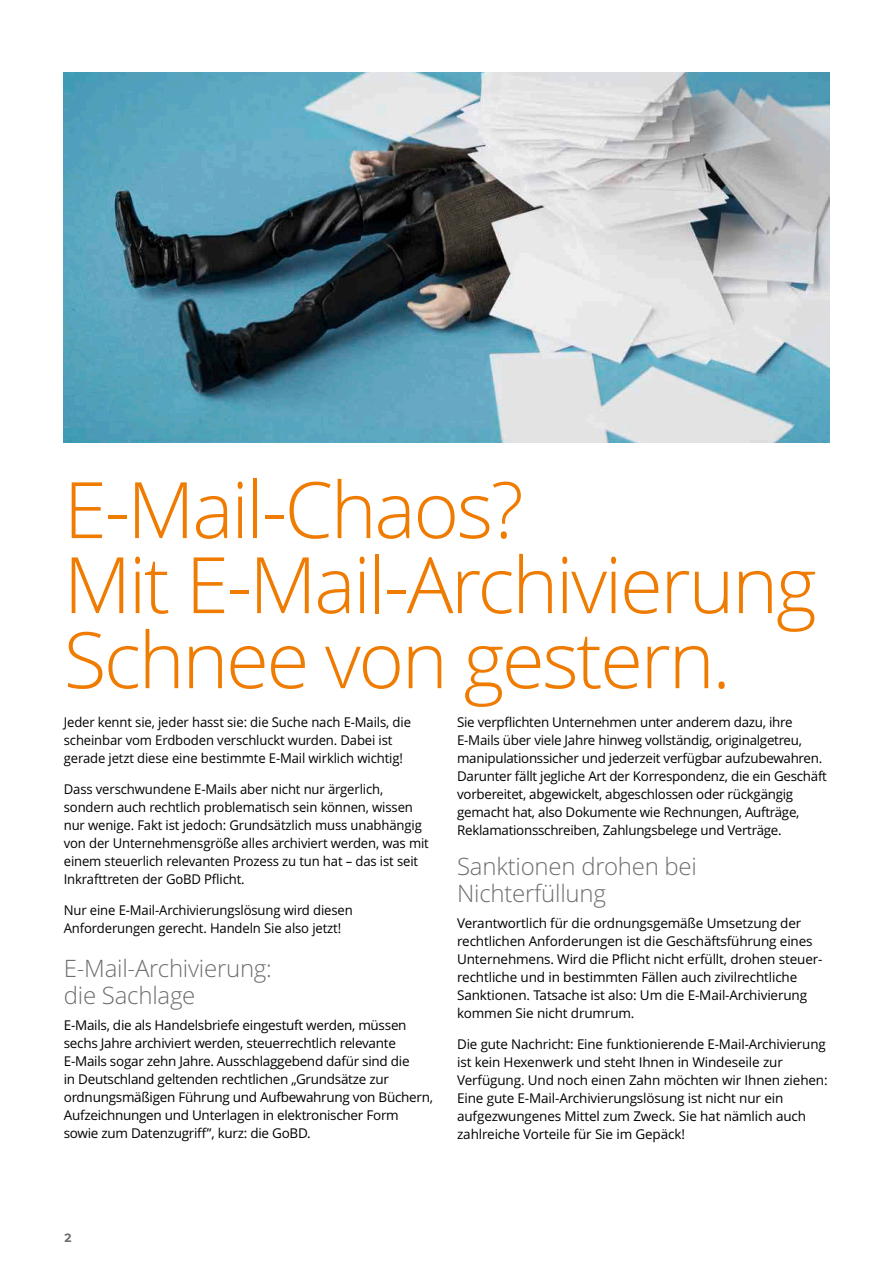
<style>
.page{position:relative;width:893px;height:1263px;background:#fff}
.page>*{position:absolute;margin:0;border:0;box-sizing:border-box;transform-origin:0 0}
.t1{font:300 78px/75px "Open Sans";letter-spacing:-.03em;color:#ef7b00}
.t2{font:300 24px/27px "Open Sans";letter-spacing:-.01em;color:#6e6e6e}
.t3{font:13.5px/18px "Open Sans";letter-spacing:-.01em;color:#000}
.t4{font:700 12px "Montserrat";color:#6e6e6e}
</style>
<div class="page">
<img style="left:64px;top:72px;width:765px;height:370px">
<h1 class="t1" style="left:64px;top:470px;width:754px">E-Mail-Chaos?<br>Mit E-Mail-Archivierung<br>Schnee von gestern.</h1>
<p class="t3" style="left:64px;top:713px;width:349px">Jeder kennt sie, jeder hasst sie: die Suche nach E-Mails, die scheinbar vom Erdboden verschluckt wurden. Dabei ist gerade jetzt diese eine bestimmte E-Mail wirklich wichtig!</p>
<p class="t3" style="left:64px;top:780px;width:367px">Dass verschwundene E-Mails aber nicht nur ärgerlich, sondern auch rechtlich problematisch sein können, wissen nur wenige. Fakt ist jedoch: Grundsätzlich muss unabhängig von der Unternehmensgröße alles archiviert werden, was mit einem steuerlich relevanten Prozess zu tun hat – das ist seit Inkrafttreten der GoBD Pflicht.</p>
<p class="t3" style="left:64px;top:900px;width:291px">Nur eine E-Mail-Archivierungslösung wird diesen<br>Anforderungen gerecht. Handeln Sie also jetzt!</p>
<h2 class="t2" style="left:64px;top:954px;width:210px">E-Mail-Archivierung: die Sachlage</h2>
<p class="t3" style="left:64px;top:1016px;width:371px">E-Mails, die als Handelsbriefe eingestuft werden, müssen sechs Jahre archiviert werden, steuerrechtlich relevante E-Mails sogar zehn Jahre. Ausschlaggebend dafür sind die<br>in Deutschland geltenden rechtlichen „Grundsätze zur ordnungsmäßigen Führung und Aufbewahrung von Büchern, Aufzeichnungen und Unterlagen in elektronischer Form sowie zum Datenzugriff”, kurz: die GoBD.</p>
<p class="t3" style="left:457px;top:713px;width:371px">Sie verpflichten Unternehmen unter anderem dazu, ihre E-Mails über viele Jahre hinweg vollständig, originalgetreu, manipulationssicher und jederzeit verfügbar aufzubewahren.<br>Darunter fällt jegliche Art der Korrespondenz, die ein Geschäft vorbereitet, abgewickelt, abgeschlossen oder rückgängig gemacht hat, also Dokumente wie Rechnungen, Aufträge, Reklamationsschreiben, Zahlungsbelege und Verträge.</p>
<h2 class="t2" style="left:457px;top:852px;width:241px">Sanktionen drohen bei<br>Nichterfüllung</h2>
<p class="t3" style="left:457px;top:914px;width:367px">Verantwortlich für die ordnungsgemäße Umsetzung der rechtlichen Anforderungen ist die Geschäftsführung eines Unternehmens. Wird die Pflicht nicht erfüllt, drohen steuer&shy;rechtliche und in bestimmten Fällen auch zivilrechtliche Sanktionen. Tatsache ist also: Um die E-Mail-Archivierung kommen Sie nicht drumrum.</p>
<p class="t3" style="left:457px;top:1035px;width:372px">Die gute Nachricht: Eine funktionierende E-Mail-Archivierung ist kein Hexenwerk und steht Ihnen in Windeseile zur Verfügung. Und noch einen Zahn möchten wir Ihnen ziehen:<br>Eine gute E-Mail-Archivierungslösung ist nicht nur ein aufgezwungenes Mittel zum Zweck. Sie hat nämlich auch zahlreiche Vorteile für Sie im Gepäck!</p>
<p class="t4" style="left:65px;top:1229px;width:9px">2</p>
</div>
